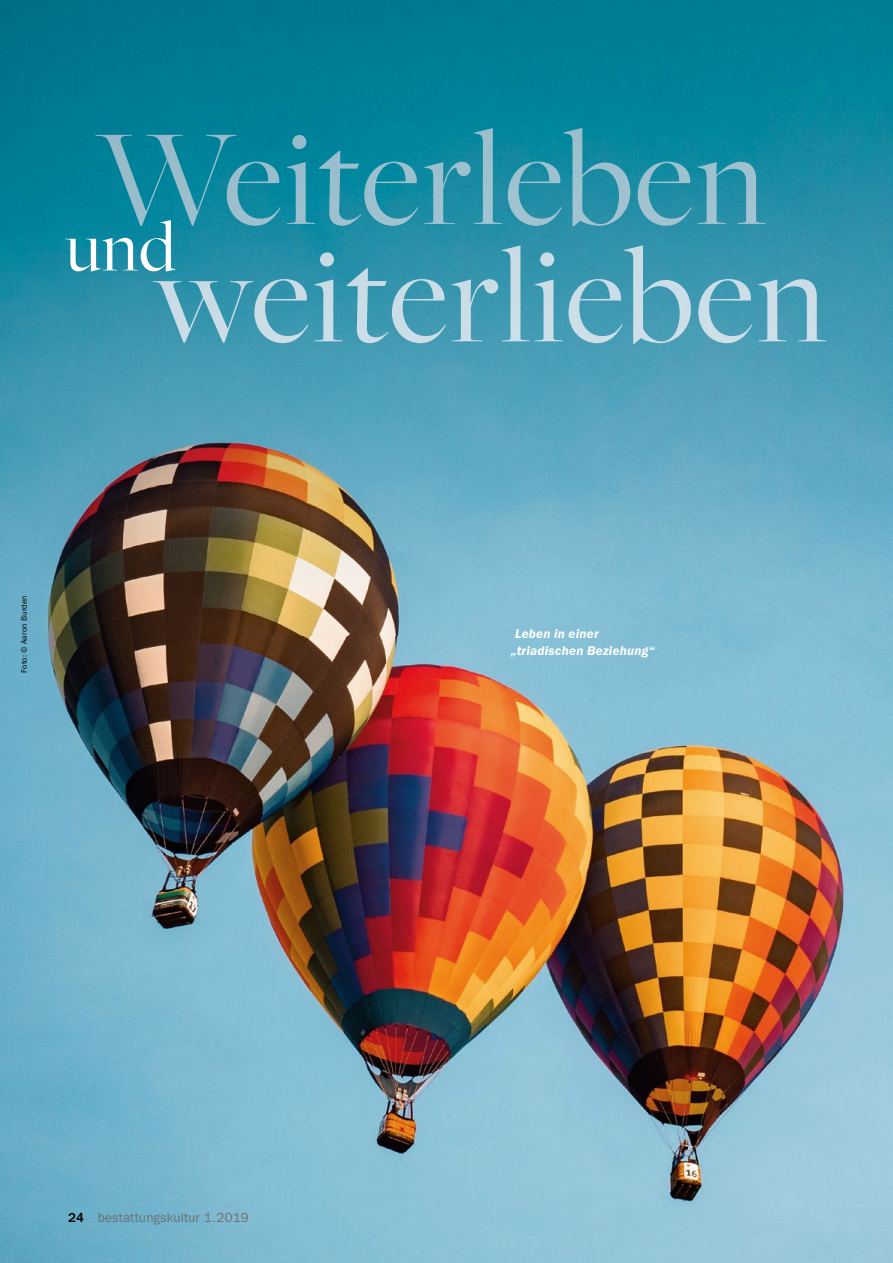
<style>
.page{position:relative;width:893px;height:1263px;background:#fff}
.page>*{position:absolute;margin:0;border:0;box-sizing:border-box;transform-origin:0 0}
.t1{font:74.7px "Freight Big Pro";color:#fff}
.t2{font:13.5px "Franklin Gothic URW Boo";letter-spacing:.01em;color:#6f6f6e}
.t3{font:13.2px/16.5px "Franklin Gothic URW Dem Ita";letter-spacing:.015em;color:#fff}
.t4{font:8.25px "Franklin Gothic URW Boo";letter-spacing:.015em;color:#000}
.s1{font-family:"Franklin Gothic URW";font-weight:500;color:#000}
</style>
<div class="page">
<img style="left:0;top:636px;width:893px;height:627px">
<img style="left:0;top:0;width:893px;height:158px">
<img style="left:0;top:158px;width:105px;height:478px">
<img style="left:736px;top:158px;width:157px;height:107px">
<img style="left:105px;top:227px;width:631px;height:38px">
<img style="left:105px;top:265px;width:52px;height:371px">
<img style="left:788px;top:265px;width:105px;height:371px">
<img style="left:157px;top:344px;width:631px;height:292px">
<img style="left:95px;top:128px;width:671px;height:99px">
<img style="left:153px;top:245px;width:673px;height:99px">
<h1 class="t1" style="left:66px;top:198px;width:111px">und</h1>
<p class="t4" style="left:19px;top:673px;width:79px;rotate:-90deg">Foto: © Aaron Burden</p>
<p class="t2" style="left:68px;top:1209px;width:182px"><span class="s1">24</span> bestattungskultur 1 . 2019</p>
<p class="t3" style="left:511px;top:625px;width:145px;text-indent:4px">Leben in einer „triadischen Beziehung“</p>
</div>
